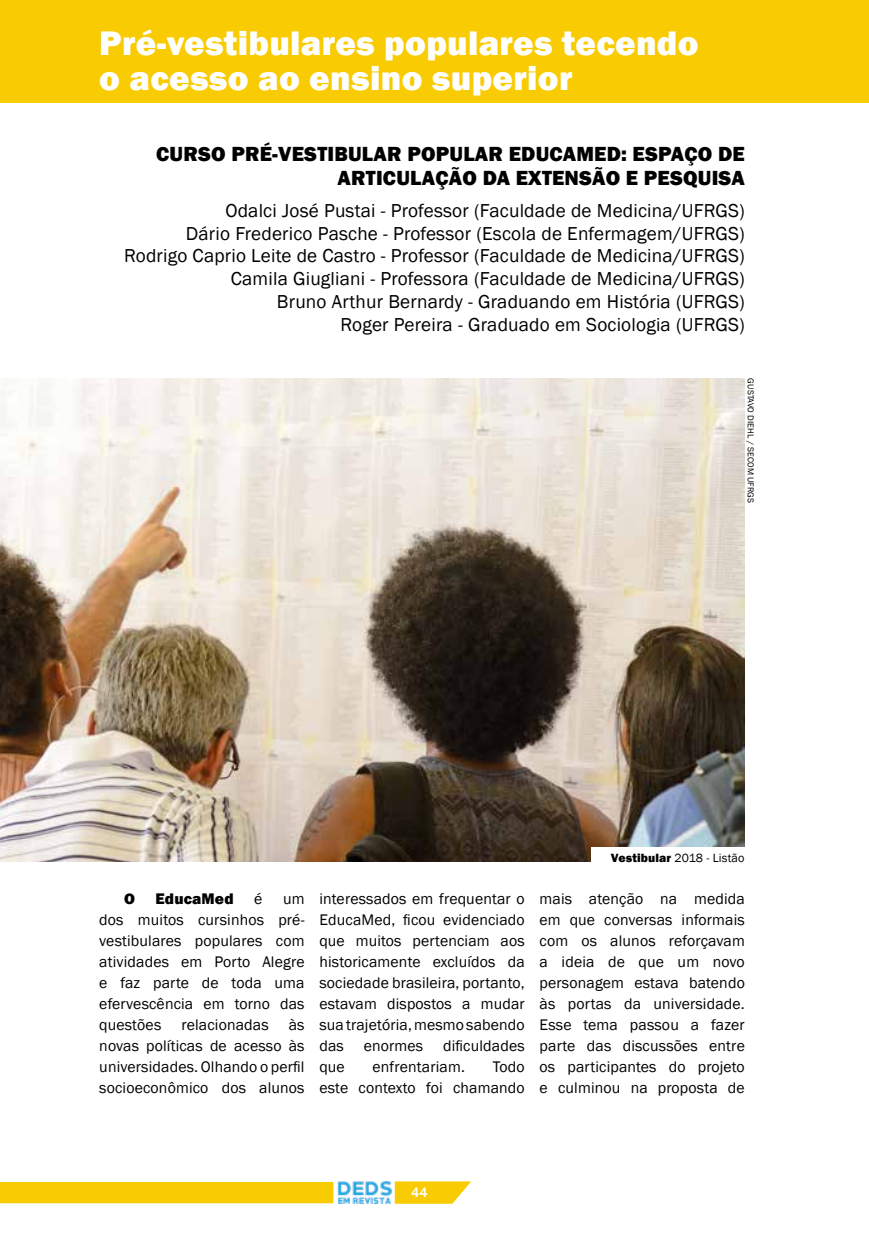
<style>
.page{position:relative;width:869px;height:1241px;background:#fff}
.page>*{position:absolute;margin:0;border:0;box-sizing:border-box;transform-origin:0 0}
.t1{font:800 35px/35px "Franklin Gothic";letter-spacing:.01em;color:#fff}
.t2{font:800 21px/24.2px "Franklin Gothic";letter-spacing:.01em;color:#000;text-align:right}
.t3{font:19.25px/22.8px "Franklin Gothic";letter-spacing:.01em;color:#000;text-align:right}
.t4{font:15.75px/21px "Franklin Gothic";letter-spacing:.01em;color:#000;text-align:justify}
.t5{font:800 15.75px "Franklin Gothic";letter-spacing:.01em;color:#000}
.t6{font:500 14px "Franklin Gothic";color:#fff}
.t7{font:12.25px "Franklin Gothic";letter-spacing:.01em;color:#000}
.t8{font:8.75px "Franklin Gothic";letter-spacing:.01em;color:#000}
.s1{font-weight:800}
</style>
<div class="page">
<div style="left:0;top:0;width:868px;height:103px;background:#f9cb02"></div>
<svg style="left:0;top:1181px;width:334px;height:23px;background:#f9ce14"></svg>
<svg style="left:394px;top:1181px;width:77px;height:22px;background:#f9d226"></svg>
<img style="left:337px;top:1181px;width:54px;height:21px">
<img style="left:0;top:378px;width:744px;height:483px">
<div style="left:590px;top:846px;width:216px;height:30px;background:#fff"></div>
<h1 class="t1" style="left:99px;top:26px;width:600px">Pré-vestibulares populares tecendo o acesso ao ensino superior</h1>
<h2 class="t2" style="left:156px;top:142px;width:590px">CURSO PRÉ-VESTIBULAR POPULAR EDUCAMED: ESPAÇO DE<br>ARTICULAÇÃO DA EXTENSÃO E PESQUISA</h2>
<p class="t3" style="left:124px;top:199px;width:622px">Odalci José Pustai - Professor (Faculdade de Medicina/UFRGS)<br>Dário Frederico Pasche - Professor (Escola de Enfermagem/UFRGS)<br>Rodrigo Caprio Leite de Castro - Professor (Faculdade de Medicina/UFRGS)<br>Camila Giugliani - Professora (Faculdade de Medicina/UFRGS)<br>Bruno Arthur Bernardy - Graduando em História (UFRGS)<br>Roger Pereira - Graduado em Sociologia (UFRGS)</p>
<p class="t8" style="left:756px;top:378px;width:126px;rotate:90deg">GUSTAVO DIEHL / SECOM UFRGS</p>
<p class="t5" style="left:124px;top:888px;width:12px">O</p>
<p class="t5" style="left:155px;top:888px;width:79px">EducaMed</p>
<p class="t4" style="left:254px;top:888px;width:10px">é</p>
<p class="t4" style="left:99px;top:888px;width:207px;text-indent:184px">um dos muitos cursinhos pré&shy;vestibulares populares com atividades em Porto Alegre e faz parte de toda uma efervescência em torno das questões</p>
<p class="t4" style="left:99px;top:1014px;width:207px;text-indent:189px">às novas políticas de acesso às universidades. Olhando o perfil socioeconômico dos alunos</p>
<p class="t4" style="left:181px;top:1014px;width:89px">relacionadas</p>
<p class="t4" style="left:319px;top:888px;width:207px">interessados em frequentar o EducaMed, ficou evidenciado que muitos pertenciam aos historicamente excluídos da sociedade brasileira, portanto, estavam dispostos a mudar sua trajetória, mesmo sabendo das</p>
<p class="t4" style="left:363px;top:1035px;width:61px">enormes</p>
<p class="t4" style="left:443px;top:1035px;width:83px">dificuldades</p>
<p class="t4" style="left:319px;top:1056px;width:27px">que</p>
<p class="t4" style="left:372px;top:1056px;width:94px">enfrentariam.</p>
<p class="t4" style="left:319px;top:1056px;width:207px;text-align:right">Todo<br>este contexto foi chamando</p>
<p class="t7" style="left:610px;top:850px;width:135px"><span class="s1">Vestibular</span> 2018 - Listão</p>
<p class="t4" style="left:539px;top:887px;width:207px">mais atenção na medida em que conversas informais com os alunos reforçavam a ideia de que um novo personagem estava batendo às portas da universidade.<br>Esse tema passou a fazer parte das discussões entre os participantes do projeto e culminou na proposta de</p>
<p class="t6" style="left:411px;top:1183px;width:18px">44</p>
</div>
